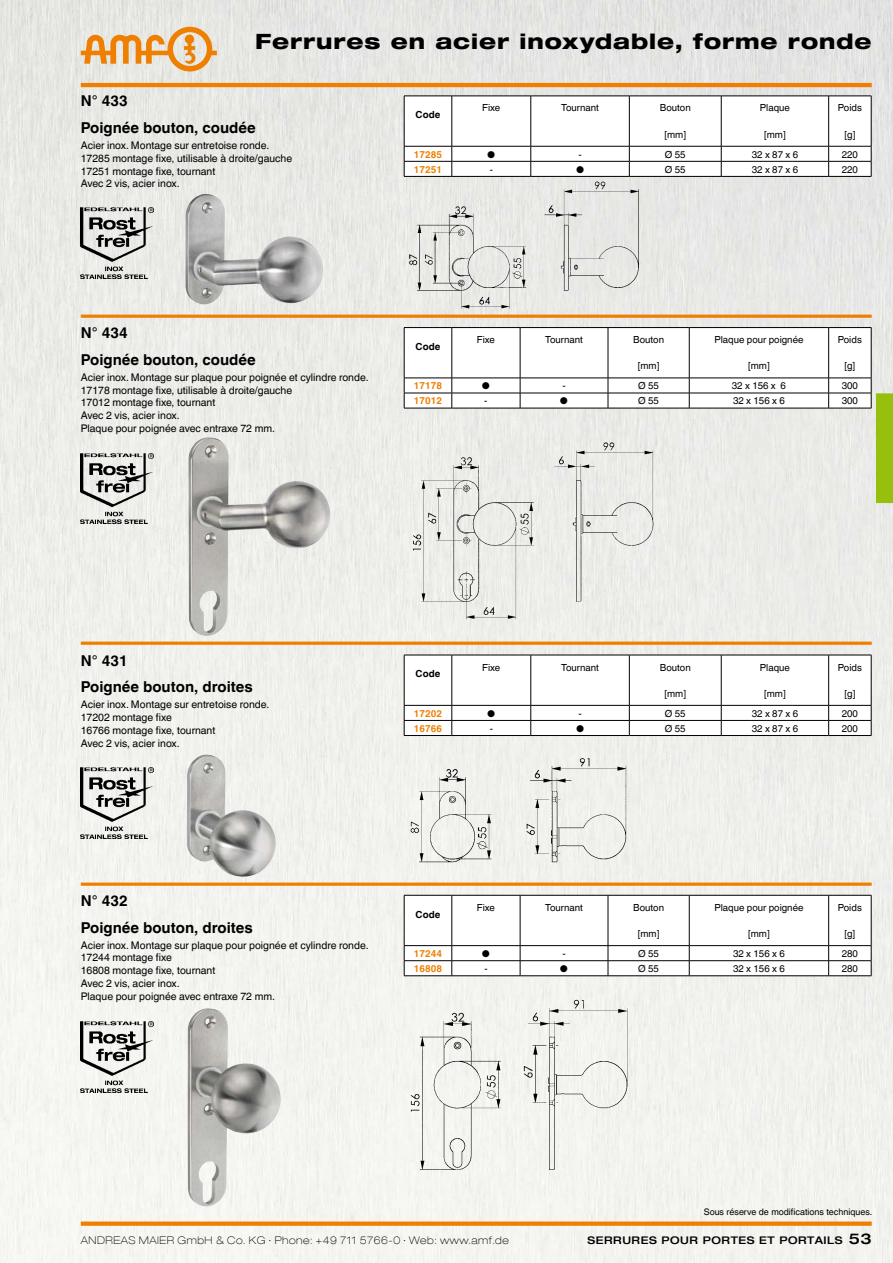
<style>
.page{position:relative;width:893px;height:1263px;background:#fff}
.page>*{position:absolute;margin:0;border:0;box-sizing:border-box;transform-origin:0 0}
.t1{font:800 expanded 21px "Helvetica Neue LT Com";letter-spacing:.045em;color:#000}
.t2{font:700 15px "Helvetica World";color:#000}
.t3{font:10.5px/12.8px "Helvetica World";color:#000}
.t4{font:100 expanded 10.5px "Helvetica Neue LT Com";letter-spacing:.05em;color:#000}
.t5{font:500 expanded 10.5px "Helvetica Neue LT Com";letter-spacing:.05em;color:#000}
.t6{font:9.75px "Helvetica World";color:#000}
.t7{font:700 9.75px "Helvetica World";color:#ee7f00}
.t8{font:700 9.75px "Helvetica World";color:#000}
.t9{font:9px "Helvetica World";color:#000}
.s1{font-size:15px}
</style>
<div class="page">
<img style="left:1px;top:0;width:892px;height:1263px">
<hr style="left:81px;top:83px;width:791px;height:4px;background:#ee7f00">
<svg style="left:81px;top:27px;width:136px;height:44px;background:#e9c191"></svg>
<div style="left:81px;top:1221px;width:791px;height:5px;background:#ee7f00"></div>
<img style="left:185px;top:194px;width:143px;height:114px">
<img style="left:404px;top:177px;width:244px;height:138px">
<img style="left:188px;top:437px;width:145px;height:200px">
<img style="left:404px;top:503px;width:263px;height:126px">
<img style="left:187px;top:754px;width:94px;height:128px">
<img style="left:404px;top:752px;width:232px;height:122px">
<img style="left:187px;top:1008px;width:96px;height:200px">
<img style="left:404px;top:992px;width:236px;height:187px">
<hr style="left:81px;top:642px;width:791px;height:3px;background:#ee7f00">
<svg style="left:81px;top:882px;width:791px;height:4px;background:#ee952f"></svg>
<hr style="left:81px;top:315px;width:791px;height:3px;background:#ee7f00">
<img style="left:81px;top:207px;width:72px;height:71px">
<img style="left:81px;top:453px;width:72px;height:71px">
<img style="left:81px;top:768px;width:72px;height:70px">
<img style="left:81px;top:1022px;width:72px;height:70px">
<svg style="left:404px;top:96px;width:468px;height:80px"></svg>
<hr style="left:404px;top:176px;width:48px;height:1px;background:#000">
<hr style="left:452px;top:176px;width:79px;height:1px;background:#000">
<hr style="left:531px;top:176px;width:98px;height:1px;background:#000">
<hr style="left:629px;top:176px;width:92px;height:1px;background:#000">
<hr style="left:721px;top:176px;width:108px;height:1px;background:#000">
<hr style="left:829px;top:176px;width:42px;height:1px;background:#000">
<hr style="left:404px;top:327px;width:48px;height:1px;background:#000">
<hr style="left:452px;top:327px;width:68px;height:1px;background:#000">
<hr style="left:520px;top:327px;width:88px;height:1px;background:#000">
<hr style="left:608px;top:327px;width:81px;height:1px;background:#000">
<hr style="left:689px;top:327px;width:140px;height:1px;background:#000">
<hr style="left:829px;top:327px;width:42px;height:1px;background:#000">
<svg style="left:404px;top:328px;width:489px;height:175px"></svg>
<hr style="left:404px;top:408px;width:48px;height:1px;background:#000">
<hr style="left:452px;top:408px;width:68px;height:1px;background:#000">
<hr style="left:520px;top:408px;width:88px;height:1px;background:#000">
<hr style="left:608px;top:408px;width:81px;height:1px;background:#000">
<hr style="left:689px;top:408px;width:140px;height:1px;background:#000">
<hr style="left:829px;top:408px;width:42px;height:1px;background:#000">
<svg style="left:404px;top:655px;width:468px;height:80px"></svg>
<hr style="left:404px;top:735px;width:48px;height:1px;background:#000">
<hr style="left:452px;top:735px;width:79px;height:1px;background:#000">
<hr style="left:531px;top:735px;width:98px;height:1px;background:#000">
<hr style="left:629px;top:735px;width:92px;height:1px;background:#000">
<hr style="left:721px;top:735px;width:108px;height:1px;background:#000">
<hr style="left:829px;top:735px;width:42px;height:1px;background:#000">
<svg style="left:404px;top:895px;width:468px;height:81px"></svg>
<hr style="left:404px;top:975px;width:48px;height:1px;background:#000">
<hr style="left:452px;top:975px;width:68px;height:1px;background:#000">
<hr style="left:520px;top:975px;width:88px;height:1px;background:#000">
<hr style="left:608px;top:975px;width:81px;height:1px;background:#000">
<hr style="left:689px;top:975px;width:140px;height:1px;background:#000">
<hr style="left:829px;top:975px;width:42px;height:1px;background:#000">
<h1 class="t1" style="left:255px;top:28px;width:618px">Ferrures en acier inoxydable, forme ronde</h1>
<h2 class="t2" style="left:81px;top:92px;width:48px">N° 433</h2>
<h2 class="t2" style="left:81px;top:119px;width:176px">Poignée bouton, coudée</h2>
<p class="t3" style="left:81px;top:139px;width:213px">Acier inox. Montage sur entretoise ronde.<br>17285 montage fixe, utilisable à droite/gauche 17251 montage fixe, tournant<br>Avec 2 vis, acier inox.</p>
<p class="t8" style="left:416px;top:109px;width:26px">Code</p>
<p class="t6" style="left:482px;top:102px;width:19px">Fixe</p>
<p class="t6" style="left:561px;top:102px;width:39px">Tournant</p>
<p class="t6" style="left:660px;top:102px;width:32px">Bouton</p>
<p class="t6" style="left:664px;top:129px;width:23px">[mm]</p>
<p class="t6" style="left:760px;top:102px;width:32px">Plaque</p>
<p class="t6" style="left:764px;top:129px;width:23px">[mm]</p>
<p class="t6" style="left:838px;top:102px;width:25px">Poids</p>
<p class="t6" style="left:844px;top:129px;width:12px">[g]</p>
<p class="t7" style="left:414px;top:148px;width:30px">17285</p>
<p class="t6" style="left:487px;top:148px;width:10px">●</p>
<p class="t6" style="left:578px;top:148px;width:5px">-</p>
<p class="t6" style="left:665px;top:148px;width:22px">Ø 55</p>
<p class="t6" style="left:752px;top:148px;width:48px">32 x 87 x 6</p>
<p class="t6" style="left:842px;top:148px;width:18px">220</p>
<p class="t7" style="left:414px;top:163px;width:30px">17251</p>
<p class="t6" style="left:490px;top:163px;width:5px">-</p>
<p class="t6" style="left:576px;top:163px;width:10px">●</p>
<p class="t6" style="left:665px;top:163px;width:22px">Ø 55</p>
<p class="t6" style="left:752px;top:163px;width:48px">32 x 87 x 6</p>
<p class="t6" style="left:842px;top:163px;width:18px">220</p>
<h2 class="t2" style="left:81px;top:324px;width:48px">N° 434</h2>
<h2 class="t2" style="left:81px;top:351px;width:176px">Poignée bouton, coudée</h2>
<p class="t3" style="left:81px;top:371px;width:289px">Acier inox. Montage sur plaque pour poignée et cylindre ronde.<br>17178 montage fixe, utilisable à droite/gauche<br>17012 montage fixe, tournant<br>Avec 2 vis, acier inox.<br>Plaque pour poignée avec entraxe 72 mm.</p>
<p class="t8" style="left:416px;top:341px;width:26px">Code</p>
<p class="t6" style="left:477px;top:334px;width:19px">Fixe</p>
<p class="t6" style="left:545px;top:334px;width:39px">Tournant</p>
<p class="t6" style="left:633px;top:334px;width:32px">Bouton</p>
<p class="t6" style="left:638px;top:360px;width:23px">[mm]</p>
<p class="t6" style="left:714px;top:334px;width:91px">Plaque pour poignée</p>
<p class="t6" style="left:748px;top:360px;width:23px">[mm]</p>
<p class="t6" style="left:838px;top:334px;width:25px">Poids</p>
<p class="t6" style="left:844px;top:360px;width:12px">[g]</p>
<p class="t7" style="left:414px;top:380px;width:30px">17178</p>
<p class="t6" style="left:482px;top:380px;width:10px">●</p>
<p class="t6" style="left:562px;top:380px;width:5px">-</p>
<p class="t6" style="left:638px;top:380px;width:22px">Ø 55</p>
<p class="t6" style="left:732px;top:380px;width:56px">32 x 156 x 6</p>
<p class="t6" style="left:842px;top:380px;width:18px">300</p>
<p class="t7" style="left:414px;top:395px;width:30px">17012</p>
<p class="t6" style="left:484px;top:395px;width:5px">-</p>
<p class="t6" style="left:560px;top:395px;width:10px">●</p>
<p class="t6" style="left:638px;top:395px;width:22px">Ø 55</p>
<p class="t6" style="left:733px;top:395px;width:53px">32 x 156 x 6</p>
<p class="t6" style="left:842px;top:395px;width:18px">300</p>
<h2 class="t2" style="left:81px;top:652px;width:48px">N° 431</h2>
<h2 class="t2" style="left:81px;top:678px;width:174px">Poignée bouton, droites</h2>
<p class="t3" style="left:81px;top:698px;width:190px">Acier inox. Montage sur entretoise ronde.<br>17202 montage fixe<br>16766 montage fixe, tournant<br>Avec 2 vis, acier inox.</p>
<p class="t8" style="left:416px;top:668px;width:26px">Code</p>
<p class="t6" style="left:482px;top:661px;width:19px">Fixe</p>
<p class="t6" style="left:561px;top:661px;width:39px">Tournant</p>
<p class="t6" style="left:660px;top:661px;width:32px">Bouton</p>
<p class="t6" style="left:664px;top:688px;width:23px">[mm]</p>
<p class="t6" style="left:760px;top:661px;width:32px">Plaque</p>
<p class="t6" style="left:764px;top:688px;width:23px">[mm]</p>
<p class="t6" style="left:838px;top:661px;width:25px">Poids</p>
<p class="t6" style="left:844px;top:688px;width:12px">[g]</p>
<p class="t7" style="left:414px;top:707px;width:30px">17202</p>
<p class="t6" style="left:487px;top:707px;width:10px">●</p>
<p class="t6" style="left:578px;top:707px;width:5px">-</p>
<p class="t6" style="left:665px;top:707px;width:22px">Ø 55</p>
<p class="t6" style="left:752px;top:707px;width:48px">32 x 87 x 6</p>
<p class="t6" style="left:842px;top:707px;width:18px">200</p>
<p class="t7" style="left:414px;top:723px;width:30px">16766</p>
<p class="t6" style="left:490px;top:723px;width:5px">-</p>
<p class="t6" style="left:576px;top:723px;width:10px">●</p>
<p class="t6" style="left:665px;top:723px;width:22px">Ø 55</p>
<p class="t6" style="left:752px;top:723px;width:48px">32 x 87 x 6</p>
<p class="t6" style="left:842px;top:723px;width:18px">200</p>
<h2 class="t2" style="left:81px;top:892px;width:48px">N° 432</h2>
<h2 class="t2" style="left:81px;top:919px;width:174px">Poignée bouton, droites</h2>
<p class="t3" style="left:81px;top:938px;width:289px">Acier inox. Montage sur plaque pour poignée et cylindre ronde.<br>17244 montage fixe<br>16808 montage fixe, tournant<br>Avec 2 vis, acier inox.<br>Plaque pour poignée avec entraxe 72 mm.</p>
<p class="t8" style="left:416px;top:908px;width:26px">Code</p>
<p class="t6" style="left:477px;top:902px;width:19px">Fixe</p>
<p class="t6" style="left:545px;top:902px;width:39px">Tournant</p>
<p class="t6" style="left:633px;top:902px;width:32px">Bouton</p>
<p class="t6" style="left:638px;top:928px;width:23px">[mm]</p>
<p class="t6" style="left:714px;top:902px;width:91px">Plaque pour poignée</p>
<p class="t6" style="left:748px;top:928px;width:23px">[mm]</p>
<p class="t6" style="left:838px;top:902px;width:25px">Poids</p>
<p class="t6" style="left:844px;top:928px;width:12px">[g]</p>
<p class="t7" style="left:414px;top:948px;width:30px">17244</p>
<p class="t6" style="left:482px;top:948px;width:10px">●</p>
<p class="t6" style="left:562px;top:948px;width:5px">-</p>
<p class="t6" style="left:638px;top:948px;width:22px">Ø 55</p>
<p class="t6" style="left:733px;top:948px;width:53px">32 x 156 x 6</p>
<p class="t6" style="left:842px;top:948px;width:18px">280</p>
<p class="t7" style="left:414px;top:963px;width:30px">16808</p>
<p class="t6" style="left:484px;top:963px;width:5px">-</p>
<p class="t6" style="left:560px;top:963px;width:10px">●</p>
<p class="t6" style="left:638px;top:963px;width:22px">Ø 55</p>
<p class="t6" style="left:733px;top:963px;width:53px">32 x 156 x 6</p>
<p class="t6" style="left:842px;top:963px;width:18px">280</p>
<p class="t9" style="left:704px;top:1207px;width:170px">Sous réserve de modifications techniques.</p>
<p class="t4" style="left:81px;top:1233px;width:429px">ANDREAS MAIER GmbH &amp; Co. KG ∙ Phone: +49 711 5766-0 ∙ Web: www.amf.de</p>
<p class="t5" style="left:588px;top:1233px;width:286px">SERRURES POUR PORTES ET PORTAILS <span class="s1">53</span></p>
</div>
